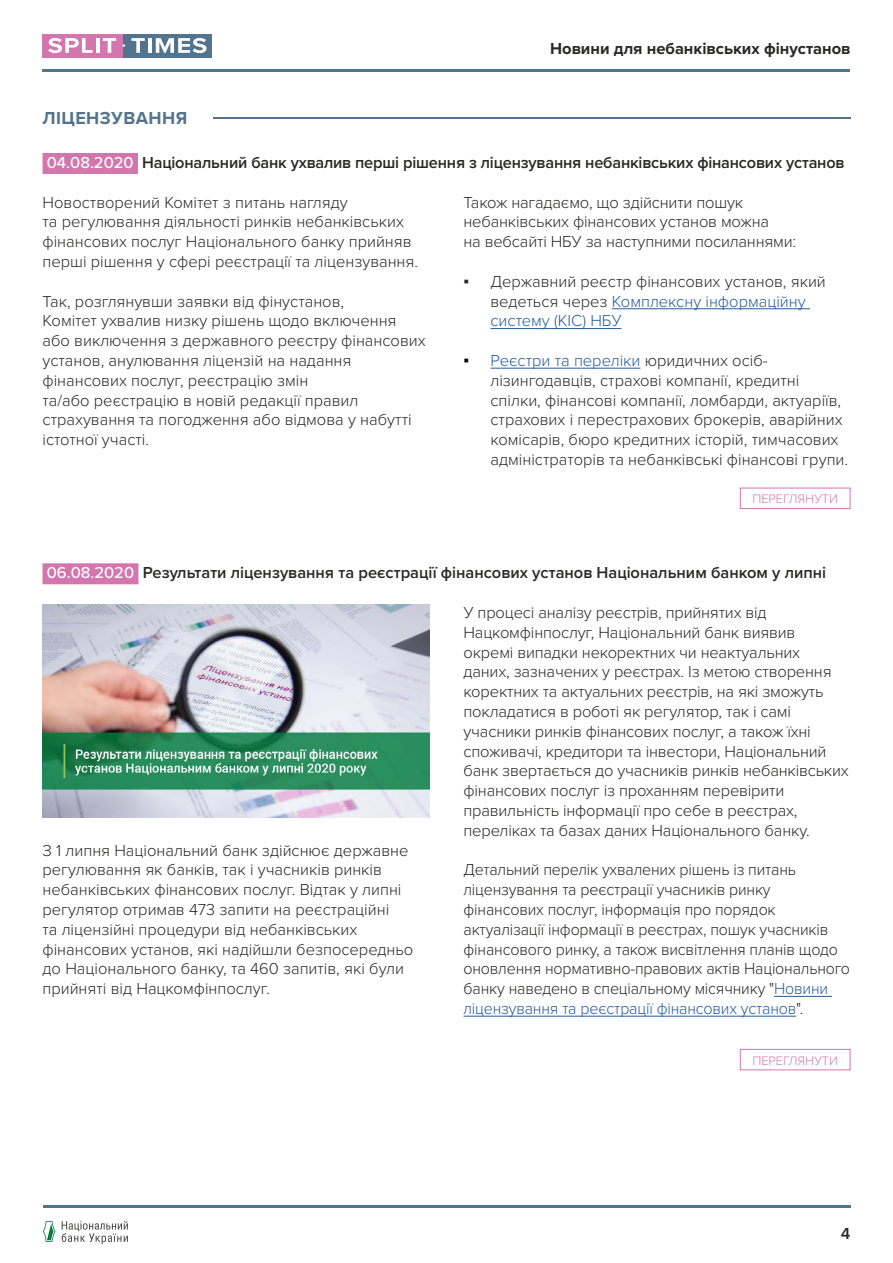
<style>
.page{position:relative;width:893px;height:1263px;background:#fff}
.page>*{position:absolute;margin:0;border:0;box-sizing:border-box;transform-origin:0 0}
.t1{font:700 18px "Proxima Nova";letter-spacing:.025em;color:#52748d}
.t2{font:300 16.5px/19.8px "Proxima Nova";letter-spacing:-.005em;color:#282827}
.t3{font:600 16.5px "Proxima Nova";letter-spacing:-.01em;color:#282827}
.t4{font:700 16.5px "Proxima Nova";color:#282827}
.t5{font:300 12.75px "Proxima Nova";color:#d276ad}
.s1{font-weight:500;color:#fff}
.s2{font-family:"Arial Narrow";font-weight:400}
.s3{color:#275b9b}
.s4{font-family:"Arial Narrow";font-weight:400;color:#000}
</style>
<div class="page">
<div style="left:43px;top:34px;width:81px;height:23px;background:#d276ad"></div>
<div style="left:124px;top:34px;width:88px;height:23px;background:#52748d"></div>
<svg style="left:48px;top:38px;width:45px;height:15px"></svg>
<hr style="left:96px;top:38px;width:4px;height:15px;background:#fff">
<svg style="left:103px;top:38px;width:13px;height:15px"></svg>
<svg style="left:131px;top:38px;width:14px;height:15px"></svg>
<hr style="left:148px;top:38px;width:4px;height:15px;background:#fff">
<svg style="left:156px;top:38px;width:50px;height:15px"></svg>
<hr style="left:43px;top:70px;width:807px;height:2px;background:#52748d">
<hr style="left:43px;top:1205px;width:808px;height:3px;background:#52748d">
<svg style="left:62px;top:1221px;width:66px;height:23px"></svg>
<svg style="left:43px;top:1221px;width:12px;height:21px"></svg>
<div style="left:43px;top:153px;width:95px;height:21px;background:#d276ad"></div>
<hr style="left:612px;top:308px;width:198px;height:1px;background:#275b9b">
<hr style="left:490px;top:328px;width:132px;height:1px;background:#275b9b">
<hr style="left:490px;top:368px;width:150px;height:1px;background:#275b9b">
<div style="left:43px;top:563px;width:95px;height:21px;background:#d276ad"></div>
<hr style="left:774px;top:996px;width:58px;height:1px;background:#275b9b">
<hr style="left:463px;top:1016px;width:333px;height:1px;background:#275b9b">
<div style="left:740px;top:488px;width:110px;height:21px;border:1px solid #d276ad"></div>
<div style="left:740px;top:1049px;width:110px;height:21px;border:1px solid #d276ad"></div>
<img style="left:43px;top:605px;width:386px;height:212px">
<hr style="left:213px;top:117px;width:637px;height:1px;background:#52748d">
<p class="t1" style="left:43px;top:107px;width:146px">ЛІЦЕНЗУВАННЯ</p>
<p class="t4" style="left:550px;top:39px;width:302px">Новини для небанківських фінустанов</p>
<p class="t3" style="left:47px;top:153px;width:799px"><span class="s1">04.08.2020</span> Національний банк ухвалив перші рішення з ліцензування небанківських фінансових установ</p>
<p class="t2" style="left:43px;top:192px;width:377px">Новостворений Комітет з питань нагляду<br>та регулювання діяльності ринків небанківських фінансових послуг Національного банку прийняв перші рішення у сфері реєстрації та ліцензування.</p>
<p class="t2" style="left:43px;top:291px;width:385px">Так, розглянувши заявки від фінустанов,<br>Комітет ухвалив низку рішень щодо включення або виключення з державного реєстру фінансових установ, анулювання ліцензій на надання фінансових послуг, реєстрацію змін<br>та/або реєстрацію в новій редакції правил страхування та погодження або відмова у набутті істотної участі.</p>
<p class="t2" style="left:463px;top:192px;width:334px">Також нагадаємо, що здійснити пошук небанківських фінансових установ можна<br>на вебсайті НБУ за наступними посиланнями:</p>
<p class="t2" style="left:490px;top:272px;width:337px;text-indent:-27px"><span class="s2">▪</span> Державний реєстр фінансових установ, який ведеться через <span class="s3">Комплексну інформаційну систему (КІС) НБУ</span></p>
<p class="t2" style="left:490px;top:351px;width:359px;text-indent:-27px"><span class="s4">▪</span> <span class="s3">Реєстри та переліки</span> юридичних осіб&shy;лізингодавців, страхові компанії, кредитні спілки, фінансові компанії, ломбарди, актуаріїв, страхових і перестрахових брокерів, аварійних комісарів, бюро кредитних історій, тимчасових адміністраторів та небанківські фінансові групи.</p>
<p class="t5" style="left:752px;top:491px;width:87px">ПЕРЕГЛЯНУТИ</p>
<p class="t3" style="left:47px;top:563px;width:781px"><span class="s1">06.08.2020</span> Результати ліцензування та реєстрації фінансових установ Національним банком у липні</p>
<p class="t2" style="left:43px;top:840px;width:372px">З 1 липня Національний банк здійснює державне регулювання як банків, так і учасників ринків небанківських фінансових послуг. Відтак у липні регулятор отримав 473 запити на реєстраційні<br>та ліцензійні процедури від небанківських фінансових установ, які надійшли безпосередньо до Національного банку, та 460 запитів, які були прийняті від Нацкомфінпослуг.</p>
<p class="t2" style="left:463px;top:603px;width:387px">У процесі аналізу реєстрів, прийнятих від Нацкомфінпослуг, Національний банк виявив окремі випадки некоректних чи неактуальних даних, зазначених у реєстрах. Із метою створення коректних та актуальних реєстрів, на які зможуть покладатися в роботі як регулятор, так і самі учасники ринків фінансових послуг, а також їхні споживачі, кредитори та інвестори, Національний банк звертається до учасників ринків небанківських фінансових послуг із проханням перевірити правильність інформації про себе в реєстрах, переліках та базах даних Національного банку.</p>
<p class="t2" style="left:463px;top:860px;width:388px">Детальний перелік ухвалених рішень із питань ліцензування та реєстрації учасників ринку фінансових послуг, інформація про порядок актуалізації інформації в реєстрах, пошук учасників фінансового ринку, а також висвітлення планів щодо оновлення нормативно-правових актів Національного банку наведено в спеціальному місячнику "<span class="s3">Новини ліцензування та реєстрації фінансових установ</span>".</p>
<p class="t5" style="left:752px;top:1053px;width:87px">ПЕРЕГЛЯНУТИ</p>
<p class="t3" style="left:841px;top:1223px;width:11px">4</p>
</div>
